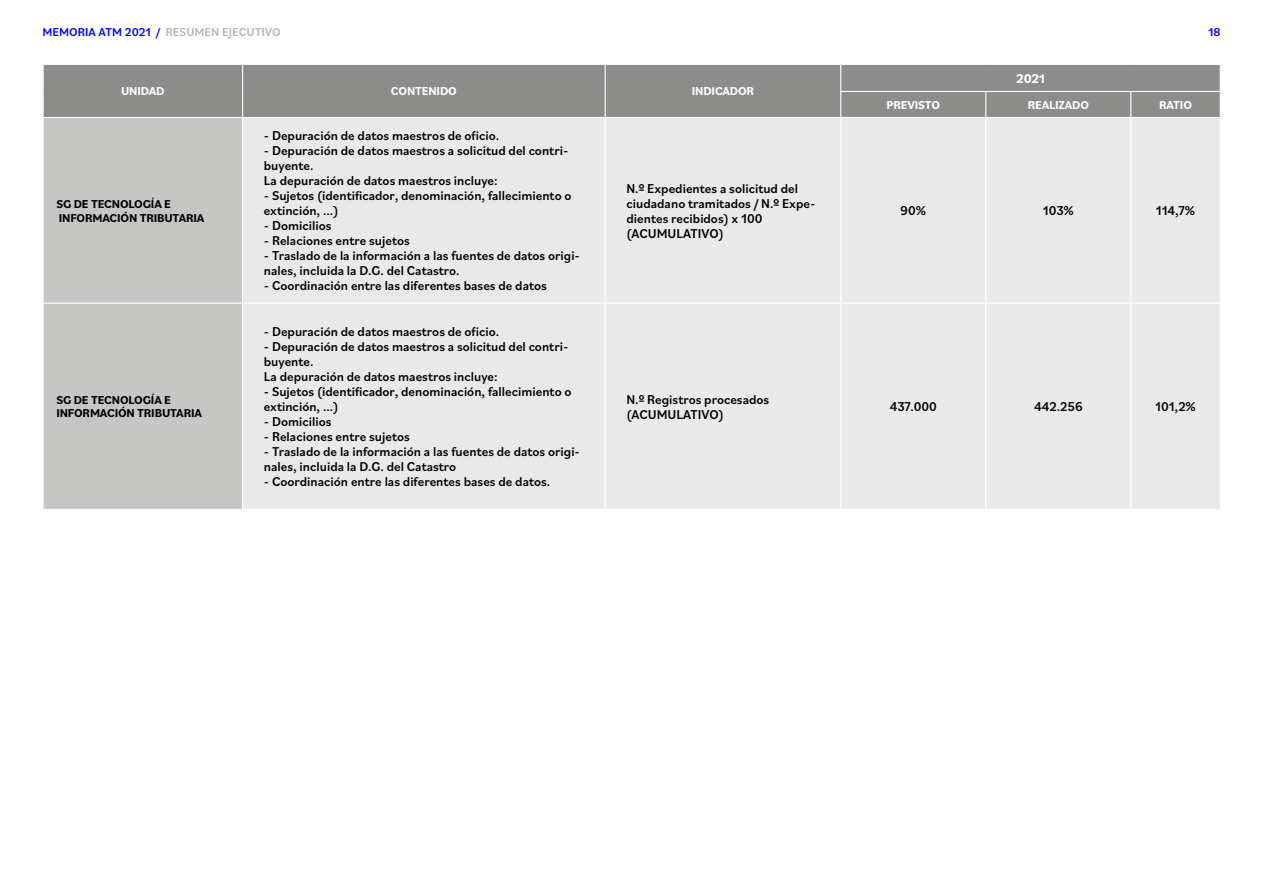
<style>
.page{position:relative;width:1263px;height:893px;background:#fff}
.page>*{position:absolute;margin:0;border:0;box-sizing:border-box;transform-origin:0 0}
.t1{font:500 13.5px/15px "Bilo";color:#000;scale:.96 1}
.t2{font:700 13.5px "Bilo";color:#fff}
.t3{font:700 12px/13.5px "Bilo";letter-spacing:-.015em;color:#000}
.t4{font:700 12px "Bilo";letter-spacing:-.015em;color:#fff}
.t5{font:500 12px "Bilo";color:#b4b4b4}
.t6{font:500 12px "Bilo";color:#00f}
.s1{color:#00f}
</style>
<div class="page">
<div style="left:44px;top:65px;width:1176px;height:52px;background:#8c8c8b"></div>
<div style="left:44px;top:118px;width:198px;height:391px;background:#c6c6c5"></div>
<div style="left:243px;top:118px;width:977px;height:391px;background:#e9e9e9"></div>
<svg style="left:43px;top:65px;width:1px;height:52px"></svg>
<svg style="left:242px;top:65px;width:1px;height:52px"></svg>
<svg style="left:605px;top:65px;width:1px;height:52px"></svg>
<hr style="left:840px;top:91px;width:146px;height:1px;background:#fff">
<svg style="left:840px;top:65px;width:1px;height:52px"></svg>
<hr style="left:986px;top:91px;width:145px;height:1px;background:#fff">
<svg style="left:985px;top:92px;width:1px;height:25px"></svg>
<hr style="left:1131px;top:91px;width:90px;height:1px;background:#fff">
<svg style="left:1130px;top:92px;width:1px;height:25px"></svg>
<hr style="left:605px;top:118px;width:1px;height:185px;background:#fff">
<hr style="left:840px;top:118px;width:1px;height:185px;background:#fff">
<hr style="left:985px;top:118px;width:1px;height:185px;background:#fff">
<hr style="left:1130px;top:118px;width:1px;height:185px;background:#fff">
<hr style="left:43px;top:303px;width:200px;height:1px;background:#fff">
<hr style="left:243px;top:303px;width:362px;height:1px;background:#fff">
<hr style="left:605px;top:303px;width:236px;height:1px;background:#fff">
<hr style="left:605px;top:304px;width:1px;height:205px;background:#fff">
<hr style="left:841px;top:303px;width:145px;height:1px;background:#fff">
<hr style="left:840px;top:304px;width:1px;height:205px;background:#fff">
<hr style="left:986px;top:303px;width:145px;height:1px;background:#fff">
<hr style="left:985px;top:304px;width:1px;height:205px;background:#fff">
<hr style="left:1131px;top:303px;width:90px;height:1px;background:#fff">
<hr style="left:1130px;top:304px;width:1px;height:205px;background:#fff">
<p class="t5" style="left:43px;top:24px;width:240px"><span class="s1">MEMORIA ATM 2021 /</span> RESUMEN EJECUTIVO</p>
<p class="t6" style="left:1208px;top:24px;width:14px">18</p>
<p class="t4" style="left:121px;top:83px;width:45px">UNIDAD</p>
<p class="t4" style="left:391px;top:83px;width:67px">CONTENIDO</p>
<p class="t4" style="left:692px;top:83px;width:64px">INDICADOR</p>
<p class="t3" style="left:56px;top:197px;width:149px">SG DE TECNOLOGÍA E<br>INFORMACIÓN TRIBUTARIA</p>
<p class="t1" style="left:264px;top:128px;width:246px">- Depuración de datos maestros de oficio.</p>
<p class="t1" style="left:264px;top:143px;width:319px">- Depuración de datos maestros a solicitud del contri&shy;buyente.<br>La depuración de datos maestros incluye:</p>
<p class="t1" style="left:264px;top:188px;width:322px">- Sujetos (identificador, denominación, fallecimiento o extinción, ...)</p>
<p class="t1" style="left:264px;top:218px;width:72px">- Domicilios</p>
<p class="t1" style="left:264px;top:233px;width:154px">- Relaciones entre sujetos</p>
<p class="t1" style="left:264px;top:248px;width:331px">- Traslado de la información a las fuentes de datos origi&shy;nales, incluida la D.G. del Catastro.</p>
<p class="t1" style="left:264px;top:278px;width:296px">- Coordinación entre las diferentes bases de datos</p>
<p class="t1" style="left:626px;top:180px;width:198px">N.º Expedientes a solicitud del ciudadano tramitados / N.º Expe&shy;dientes recibidos) x 100 (ACUMULATIVO)</p>
<p class="t2" style="left:1016px;top:69px;width:30px">2021</p>
<p class="t4" style="left:887px;top:97px;width:55px">PREVISTO</p>
<p class="t4" style="left:1028px;top:97px;width:63px">REALIZADO</p>
<p class="t4" style="left:1159px;top:97px;width:34px">RATIO</p>
<p class="t1" style="left:900px;top:203px;width:28px">90%</p>
<p class="t1" style="left:1043px;top:203px;width:34px">103%</p>
<p class="t1" style="left:1156px;top:203px;width:43px">114,7%</p>
<p class="t3" style="left:56px;top:393px;width:147px">SG DE TECNOLOGÍA E<br>INFORMACIÓN TRIBUTARIA</p>
<p class="t1" style="left:264px;top:324px;width:246px">- Depuración de datos maestros de oficio.</p>
<p class="t1" style="left:264px;top:339px;width:319px">- Depuración de datos maestros a solicitud del contri&shy;buyente.<br>La depuración de datos maestros incluye:</p>
<p class="t1" style="left:264px;top:384px;width:322px">- Sujetos (identificador, denominación, fallecimiento o extinción, ...)</p>
<p class="t1" style="left:264px;top:414px;width:72px">- Domicilios</p>
<p class="t1" style="left:264px;top:429px;width:154px">- Relaciones entre sujetos</p>
<p class="t1" style="left:264px;top:444px;width:331px">- Traslado de la información a las fuentes de datos origi&shy;nales, incluida la D.G. del Catastro</p>
<p class="t1" style="left:264px;top:474px;width:300px">- Coordinación entre las diferentes bases de datos.</p>
<p class="t1" style="left:626px;top:391px;width:150px">N.º Registros procesados (ACUMULATIVO)</p>
<p class="t1" style="left:890px;top:399px;width:51px">437.000</p>
<p class="t1" style="left:1034px;top:399px;width:52px">442.256</p>
<p class="t1" style="left:1155px;top:399px;width:44px">101,2%</p>
</div>
